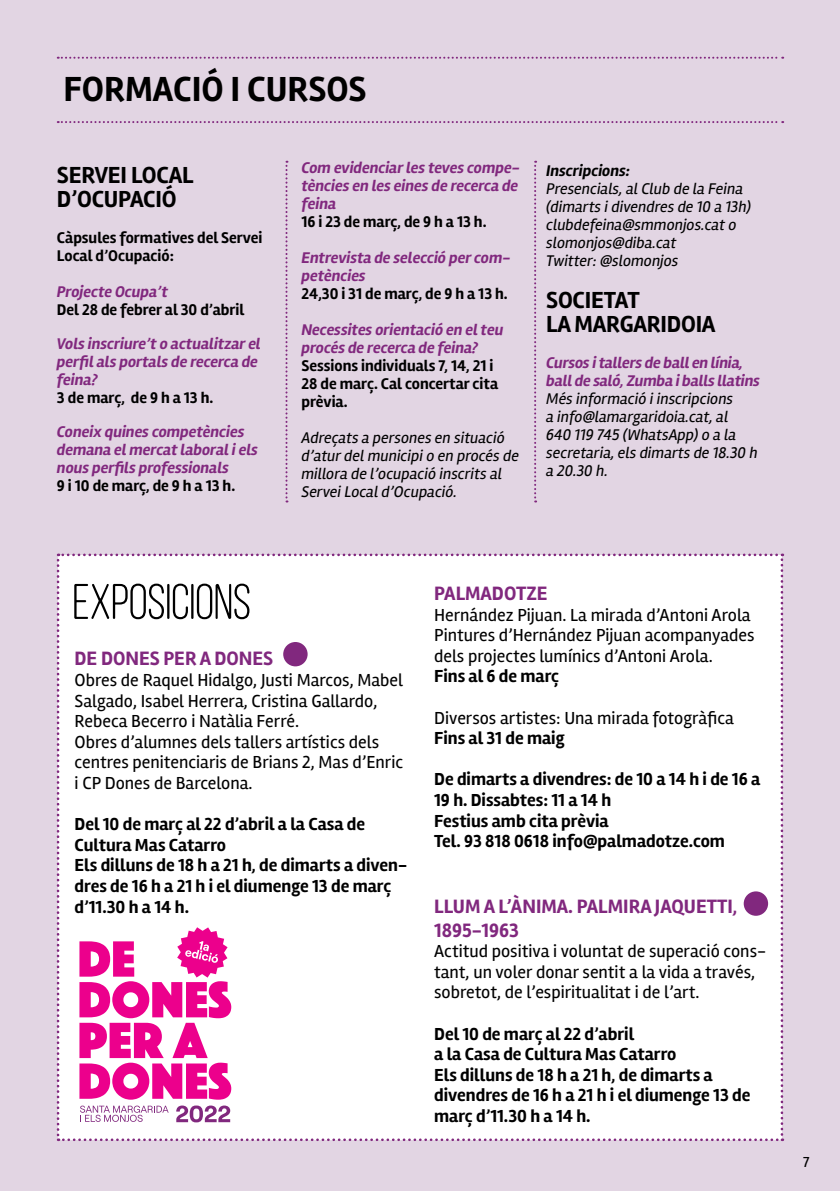
<style>
.page{position:relative;width:840px;height:1191px;background:#fff}
.page>*{position:absolute;margin:0;border:0;box-sizing:border-box;transform-origin:0 0}
.t1{font:50px "Clutch Sans";letter-spacing:-.01em;color:#000}
.t2{font:700 36px "Rambla";color:#000}
.t3{font:700 24px/24px "Rambla";letter-spacing:-.01em;color:#000}
.t4{font:700 20px/24px "Rambla";color:#81287e}
.t5{font:18px/20.6px "Rambla";color:#000}
.t6{font:700 18px/20.6px "Rambla";color:#000}
.t7{font:italic 700 16px/18px "Rambla";color:#81287e}
.t8{font:italic 16px/18px "Rambla";color:#000}
.t9{font:700 16px/18px "Rambla";color:#000}
.t10{font:italic 700 16px "Rambla";color:#000}
.t11{font:15px "Rambla";color:#000}
</style>
<div class="page">
<div style="left:0;top:0;width:839px;height:1191px;background:#e2d5e3"></div>
<svg style="left:58px;top:57px;width:724px;height:2px"></svg>
<svg style="left:58px;top:121px;width:724px;height:2px"></svg>
<svg style="left:534px;top:161px;width:2px;height:341px"></svg>
<svg style="left:285px;top:161px;width:2px;height:341px"></svg>
<div style="left:57px;top:553px;width:725px;height:588px;background:#fff"></div>
<div style="left:283px;top:642px;width:24px;height:24px;background:#81287e;border-radius:50%"></div>
<div style="left:743px;top:891px;width:24px;height:24px;background:#81287e;border-radius:50%"></div>
<h2 class="t2" style="left:63px;top:68px;width:304px">FORMACIÓ I CURSOS</h2>
<h3 class="t3" style="left:57px;top:163px;width:138px">SERVEI LOCAL<br>D’OCUPACIÓ</h3>
<p class="t9" style="left:57px;top:229px;width:207px">Càpsules formatives del Servei<br>Local d’Ocupació:</p>
<p class="t7" style="left:57px;top:283px;width:112px">Projecte Ocupa’t</p>
<p class="t9" style="left:57px;top:301px;width:189px">Del 28 de febrer al 30 d’abril</p>
<p class="t7" style="left:57px;top:335px;width:205px">Vols inscriure’t o actualitzar el perfil als portals de recerca de feina?</p>
<p class="t9" style="left:57px;top:389px;width:158px">3 de març, de 9 h a 13 h.</p>
<p class="t7" style="left:57px;top:423px;width:202px">Coneix quines competències demana el mercat laboral i els nous perfils professionals</p>
<p class="t9" style="left:57px;top:477px;width:180px">9 i 10 de març, de 9 h a 13 h.</p>
<p class="t7" style="left:301px;top:159px;width:220px;text-align:justify">Com evidenciar les teves compe&shy;tències en les eines de recerca de feina</p>
<p class="t9" style="left:301px;top:213px;width:186px">16 i 23 de març, de 9 h a 13 h.</p>
<p class="t7" style="left:301px;top:249px;width:210px">Entrevista de selecció per com&shy;petències</p>
<p class="t9" style="left:301px;top:285px;width:208px">24,30 i 31 de març, de 9 h a 13 h.</p>
<p class="t7" style="left:301px;top:321px;width:203px">Necessites orientació en el teu procés de recerca de feina?</p>
<p class="t9" style="left:301px;top:357px;width:198px">Sessions individuals 7, 14, 21 i<br>28 de març. Cal concertar cita prèvia.</p>
<p class="t8" style="left:301px;top:429px;width:219px">Adreçats a persones en situació d’atur del municipi o en procés de millora de l’ocupació inscrits al<br>Servei Local d’Ocupació.</p>
<p class="t10" style="left:546px;top:161px;width:85px">Inscripcions:</p>
<p class="t8" style="left:546px;top:179px;width:206px">Presencials, al Club de la Feina (dimarts i divendres de 10 a 13h) clubdefeina@smmonjos.cat o slomonjos@diba.cat<br>Twitter: @slomonjos</p>
<h3 class="t3" style="left:546px;top:288px;width:171px">SOCIETAT<br>LA MARGARIDOIA</h3>
<p class="t7" style="left:546px;top:354px;width:215px">Cursos i tallers de ball en línia, ball de saló, Zumba i balls llatins</p>
<p class="t8" style="left:546px;top:389px;width:213px">Més informació i inscripcions<br>a info@lamargaridoia.cat, al<br>640 119 745 (WhatsApp) o a la secretaria, els dimarts de 18.30 h a 20.30 h.</p>
<h1 class="t1" style="left:72px;top:575px;width:180px">EXPOSICIONS</h1>
<p class="t4" style="left:75px;top:647px;width:200px">DE DONES PER A DONES</p>
<p class="t5" style="left:75px;top:669px;width:330px">Obres de Raquel Hidalgo, Justi Marcos, Mabel Salgado, Isabel Herrera, Cristina Gallardo, Rebeca Becerro i Natàlia Ferré.<br>Obres d’alumnes dels tallers artístics dels centres penitenciaris de Brians 2, Mas d’Enric i CP Dones de Barcelona.</p>
<p class="t6" style="left:75px;top:814px;width:334px">Del 10 de març al 22 d’abril a la Casa de<br>Cultura Mas Catarro<br>Els dilluns de 18 h a 21 h, de dimarts a diven&shy;dres de 16 h a 21 h i el diumenge 13 de març d’11.30 h a 14 h.</p>
<p class="t4" style="left:434px;top:582px;width:115px">PALMADOTZE</p>
<p class="t5" style="left:434px;top:604px;width:322px">Hernández Pijuan. La mirada d’Antoni Arola<br>Pintures d’Hernández Pijuan acompanyades dels projectes lumínics d’Antoni Arola.</p>
<p class="t6" style="left:434px;top:666px;width:126px">Fins al 6 de març</p>
<p class="t5" style="left:434px;top:707px;width:301px">Diversos artistes: Una mirada fotogràfica</p>
<p class="t6" style="left:434px;top:728px;width:132px">Fins al 31 de maig</p>
<p class="t6" style="left:434px;top:769px;width:327px">De dimarts a divendres: de 10 a 14 h i de 16 a<br>19 h. Dissabtes: 11 a 14 h<br>Festius amb cita prèvia<br>Tel. 93 818 0618 info@palmadotze.com</p>
<p class="t4" style="left:434px;top:894px;width:304px">LLUM A L’ÀNIMA. PALMIRA JAQUETTI,<br>1895-1963</p>
<p class="t5" style="left:434px;top:940px;width:333px">Actitud positiva i voluntat de superació cons&shy;tant, un voler donar sentit a la vida a través, sobretot, de l’espiritualitat i de l’art.</p>
<p class="t6" style="left:434px;top:1023px;width:317px">Del 10 de març al 22 d’abril<br>a la Casa de Cultura Mas Catarro<br>Els dilluns de 18 h a 21 h, de dimarts a divendres de 16 h a 21 h i el diumenge 13 de març d’11.30 h a 14 h.</p>
<p class="t11" style="left:802px;top:1153px;width:8px">7</p>
</div>
